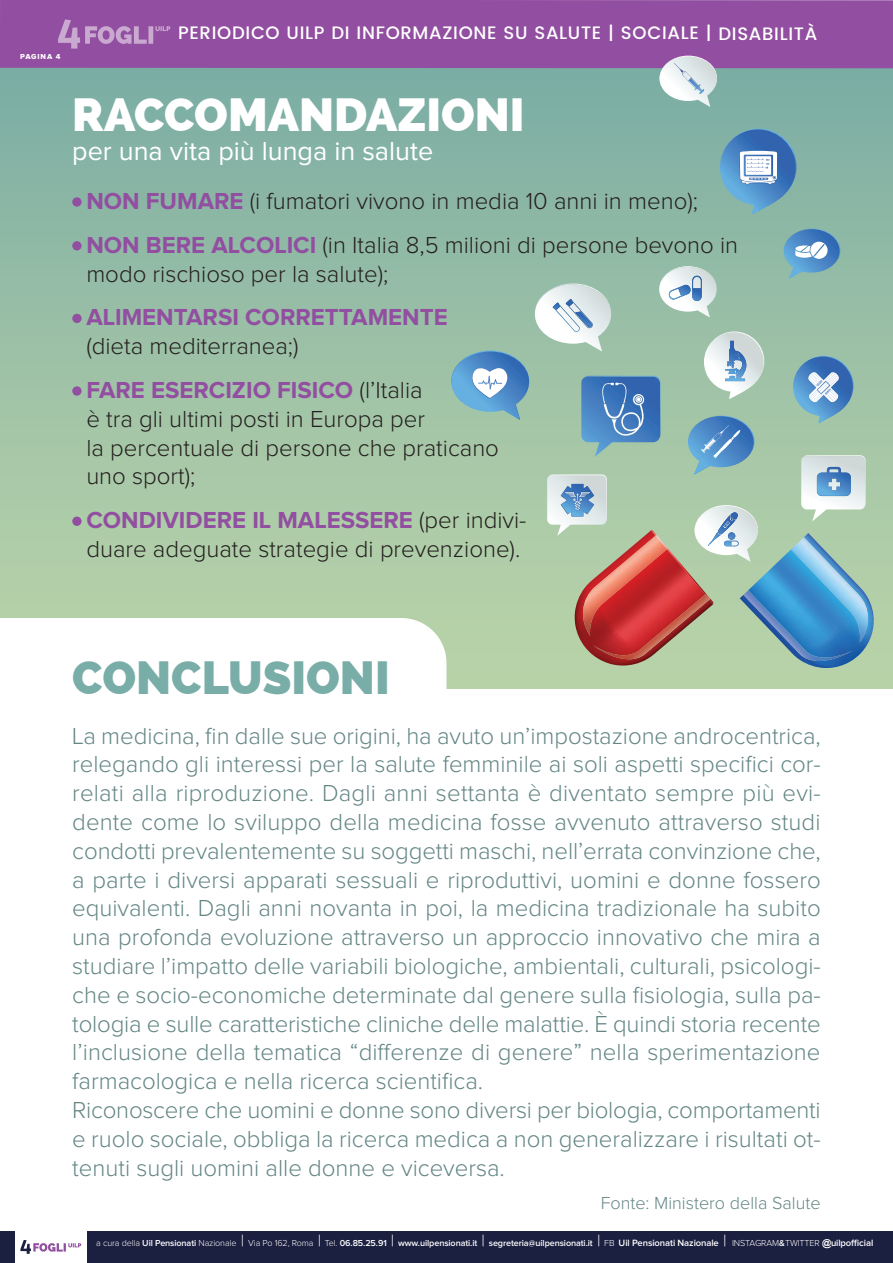
<style>
.page{position:relative;width:893px;height:1263px;background:#fff}
.page>*{position:absolute;margin:0;border:0;box-sizing:border-box;transform-origin:0 0}
.t1{font:800 46.5px "Raleway";color:#fff}
.t2{font:800 46.5px "Raleway";color:#79ada7}
.t3{font:27px "Proxima Nova";color:#fff}
.t4{font:300 24px/28.8px "Proxima Nova";color:#648685}
.t5{font:300 24px/28.8px "Proxima Nova";color:#241f1f}
.t6{font:700 24px "Proxima Nova";color:#924ea0}
.t7{font:500 18px "Poppins";letter-spacing:.04em;color:#fff}
.t8{font:300 18px "Proxima Nova";color:#648685}
.t9{font:600 9px "Proxima Nova";letter-spacing:-.01em;color:#fff}
.t10{font:7.5px "Proxima Nova Extrabld";letter-spacing:.115em;color:#fff}
.s1{font-weight:700;color:#924ea0}
.s2{font-weight:300}
.s3{font-weight:300;font-size:16.5px}
.s4{font-size:9.45px}
.s5{font-family:"Arial";font-weight:700;font-size:9.45px}
</style>
<div class="page">
<div style="left:0;top:28px;width:893px;height:661px;background:linear-gradient(to bottom,#79aba4,#bdd5a9)"></div>
<svg style="left:0;top:618px;width:446px;height:645px"></svg>
<div style="left:0;top:0;width:893px;height:68px;background:#924ea0"></div>
<div style="left:0;top:1232px;width:14px;height:31px;background:#1b1f40"></div>
<svg style="left:20px;top:1240px;width:61px;height:14px"></svg>
<svg style="left:58px;top:19px;width:112px;height:30px;background:#a36aaf"></svg>
<div style="left:87px;top:1232px;width:806px;height:31px;background:#1b1f40"></div>
<div style="left:72px;top:197px;width:10px;height:10px;background:#924ea0;border-radius:50%"></div>
<div style="left:72px;top:241px;width:10px;height:9px;background:#924ea0;border-radius:50%"></div>
<div style="left:72px;top:314px;width:10px;height:9px;background:#924ea0;border-radius:50%"></div>
<div style="left:72px;top:386px;width:10px;height:10px;background:#924ea0;border-radius:50%"></div>
<div style="left:72px;top:517px;width:10px;height:9px;background:#924ea0;border-radius:50%"></div>
<svg style="left:451px;top:351px;width:78px;height:69px;background:#7cacc7"></svg>
<svg style="left:659px;top:56px;width:58px;height:51px"></svg>
<svg style="left:720px;top:129px;width:77px;height:85px;background:#71a0c2"></svg>
<svg style="left:535px;top:229px;width:339px;height:439px;background:#a2b6aa"></svg>
<img style="left:799px;top:650px;width:53px;height:11px">
<img style="left:791px;top:537px;width:80px;height:105px">
<img style="left:674px;top:63px;width:26px;height:27px">
<img style="left:702px;top:425px;width:32px;height:27px">
<p class="t10" style="left:20px;top:54px;width:42px">PAGINA 4</p>
<p class="t7" style="left:178px;top:23px;width:641px">PERIODICO UILP DI INFORMAZIONE SU SALUTE | SOCIALE | DISABILITÀ</p>
<h1 class="t1" style="left:72px;top:87px;width:454px">RACCOMANDAZIONI</h1>
<p class="t3" style="left:72px;top:134px;width:362px">per una vita più lunga in salute</p>
<p class="t5" style="left:86px;top:181px;width:653px;line-height:43.8px"><span class="s1">NON FUMARE</span> (i fumatori vivono in media 10 anni in meno);<br><span class="s1">NON BERE ALCOLICI</span> (in Italia 8,5 milioni di persone bevono in</p>
<p class="t5" style="left:86px;top:261px;width:304px">modo rischioso per la salute);</p>
<p class="t6" style="left:86px;top:309px;width:363px">ALIMENTARSI CORRETTAMENTE</p>
<p class="t5" style="left:86px;top:327px;width:338px;line-height:43.8px">(dieta mediterranea;)<br><span class="s1">FARE ESERCIZIO FISICO</span> (l’Italia</p>
<p class="t5" style="left:86px;top:407px;width:414px">è tra gli ultimi posti in Europa per<br>la percentuale di persone che praticano uno sport);</p>
<p class="t5" style="left:86px;top:508px;width:442px"><span class="s1">CONDIVIDERE IL MALESSERE</span> (per indivi&shy;duare adeguate strategie di prevenzione).</p>
<h1 class="t2" style="left:72px;top:650px;width:319px">CONCLUSIONI</h1>
<p class="t4" style="left:72px;top:723px;width:750px">La medicina, fin dalle sue origini, ha avuto un’impostazione androcentrica, relegando gli interessi per la salute femminile ai soli aspetti specifici cor&shy;relati alla riproduzione. Dagli anni settanta è diventato sempre più evi&shy;dente come lo sviluppo della medicina fosse avvenuto attraverso studi condotti prevalentemente su soggetti maschi, nell’errata convinzione che, a parte i diversi apparati sessuali e riproduttivi, uomini e donne fossero equivalenti. Dagli anni novanta in poi, la medicina tradizionale ha subito una profonda evoluzione attraverso un approccio innovativo che mira a studiare l’impatto delle variabili biologiche, ambientali, culturali, psicologi&shy;che e socio-economiche determinate dal genere sulla fisiologia, sulla pa&shy;tologia e sulle caratteristiche cliniche delle malattie. È quindi storia recente l’inclusione della tematica “differenze di genere” nella sperimentazione farmacologica e nella ricerca scientifica.<br>Riconoscere che uomini e donne sono diversi per biologia, comportamenti e ruolo sociale, obbliga la ricerca medica a non generalizzare i risultati ot&shy;tenuti sugli uomini alle donne e viceversa.</p>
<p class="t8" style="left:601px;top:1197px;width:221px">Fonte: Ministero della Salute</p>
<p class="t9" style="left:96px;top:1238px;width:779px"><span class="s2">a cura della</span> Uil Pensionati <span class="s2">Nazionale</span> <span class="s3">|</span> <span class="s2">Via Po 162, Roma</span> <span class="s3">|</span> <span class="s2">Tel.</span> 06.85.25.91 <span class="s3">|</span> www.uilpensionati.it <span class="s3">|</span> segreteria@uilpensionati.it <span class="s3">|</span> <span class="s2">FB</span> <span class="s4">Uil Pensionati Nazionale</span> <span class="s3">|</span> <span class="s2">INSTAGRAM</span>&amp;<span class="s2">TWITTER</span> <span class="s5">@</span><span class="s4">uilpofficial</span></p>
</div>
